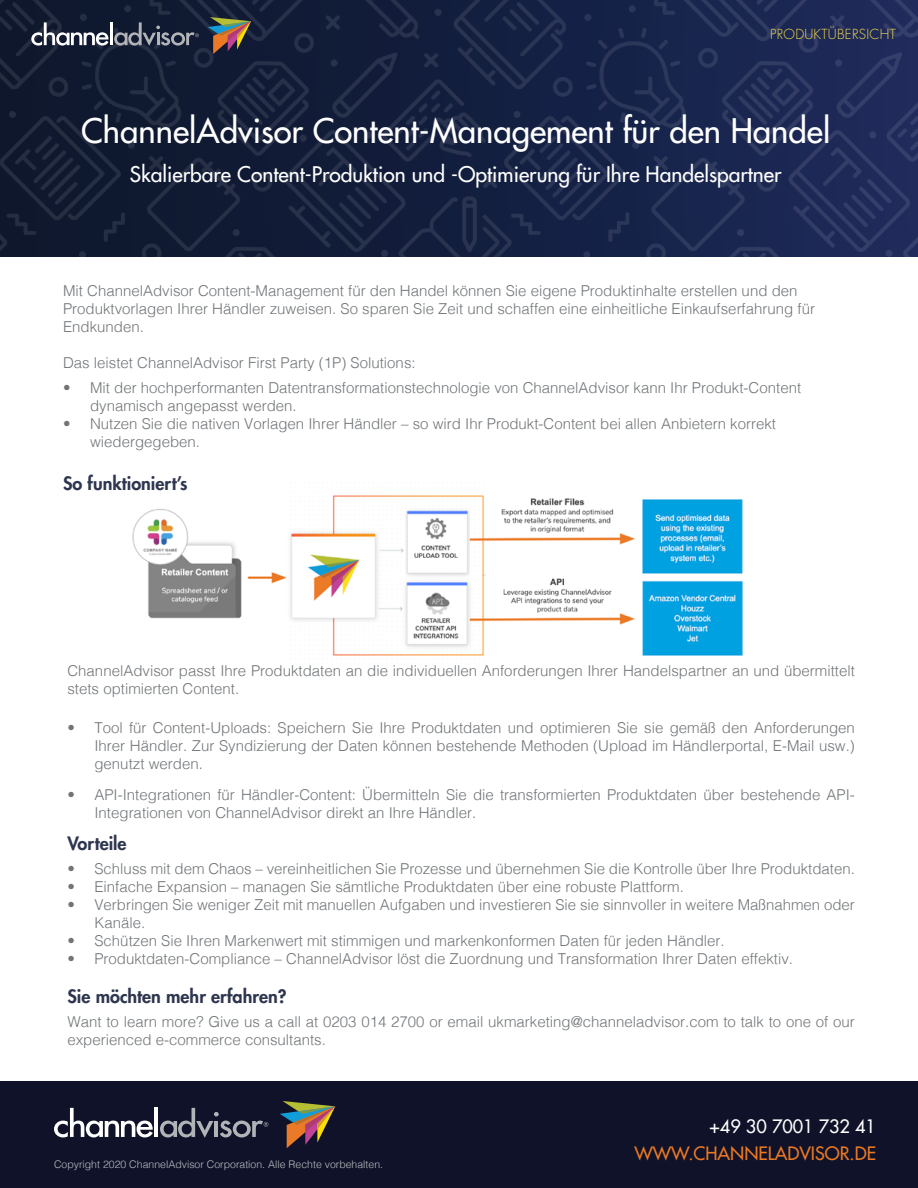
<style>
.page{position:relative;width:918px;height:1188px;background:#fff}
.page>*{position:absolute;margin:0;border:0;box-sizing:border-box;transform-origin:0 0}
.t1{font:500 33px "Futura Std";color:#fff}
.t2{font:500 21px "Futura Std";color:#fff}
.t3{font:800 18px "Futura Std";color:#2e364f}
.t4{font:500 18px "Futura Std";color:#eb7923}
.t5{font:500 18px "Futura Std";color:#fff}
.t6{font:300 15px/18px "Helvetica";color:#717578}
.t7{font:300 13.5px "Futura Std";letter-spacing:.02em;color:#f4dc4a}
.t8{font:300 10.5px "Helvetica";color:#bcbec0}
</style>
<div class="page">
<img style="left:132px;top:495px;width:611px;height:161px">
<img style="left:0;top:0;width:918px;height:256px">
<svg style="left:208px;top:17px;width:43px;height:37px;background:#655647"></svg>
<svg style="left:31px;top:22px;width:168px;height:24px;background:#4b5262"></svg>
<div style="left:0;top:1081px;width:918px;height:107px;background:#0f1229"></div>
<svg style="left:280px;top:1101px;width:55px;height:47px"></svg>
<svg style="left:54px;top:1108px;width:99px;height:29px"></svg>
<hr style="left:154px;top:1108px;width:4px;height:29px;background:#fff">
<svg style="left:160px;top:1108px;width:108px;height:30px"></svg>
<p class="t7" style="left:770px;top:26px;width:127px">PRODUKTÜBERSICHT</p>
<h1 class="t1" style="left:81px;top:111px;width:751px">ChannelAdvisor Content-Management für den Handel</h1>
<h2 class="t2" style="left:130px;top:161px;width:653px">Skalierbare Content-Produktion und -Optimierung für Ihre Handelspartner</h2>
<p class="t6" style="left:63px;top:281px;width:753px">Mit ChannelAdvisor Content-Management für den Handel können Sie eigene Produktinhalte erstellen und den<br>Produktvorlagen Ihrer Händler zuweisen. So sparen Sie Zeit und schaffen eine einheitliche Einkaufserfahrung für<br>Endkunden.</p>
<p class="t6" style="left:63px;top:353px;width:354px">Das leistet ChannelAdvisor First Party (1P) Solutions:</p>
<p class="t6" style="left:90px;top:378px;width:713px;text-indent:-27px">• Mit der hochperformanten Datentransformationstechnologie von ChannelAdvisor kann Ihr Produkt-Content dynamisch angepasst werden.</p>
<p class="t6" style="left:90px;top:414px;width:688px;text-indent:-27px">• Nutzen Sie die nativen Vorlagen Ihrer Händler – so wird Ihr Produkt-Content bei allen Anbietern korrekt wiedergegeben.</p>
<p class="t3" style="left:63px;top:472px;width:126px">So funktioniert’s</p>
<p class="t6" style="left:67px;top:661px;width:789px">ChannelAdvisor passt Ihre Produktdaten an die individuellen Anforderungen Ihrer Handelspartner an und übermittelt stets optimierten Content.</p>
<p class="t6" style="left:94px;top:717px;width:762px;text-align:justify;text-indent:-27px">• Tool für Content-Uploads: Speichern Sie Ihre Produktdaten und optimieren Sie sie gemäß den Anforderungen Ihrer Händler. Zur Syndizierung der Daten können bestehende Methoden (Upload im Händlerportal, E-Mail usw.) genutzt werden.</p>
<p class="t6" style="left:94px;top:785px;width:762px;text-indent:-27px">• API-Integrationen für Händler-Content: Übermitteln Sie die transformierten Produktdaten über bestehende API-<br>Integrationen von ChannelAdvisor direkt an Ihre Händler.</p>
<p class="t3" style="left:67px;top:832px;width:61px">Vorteile</p>
<p class="t6" style="left:67px;top:859px;width:789px">• Schluss mit dem Chaos – vereinheitlichen Sie Prozesse und übernehmen Sie die Kontrolle über Ihre Produktdaten.</p>
<p class="t6" style="left:67px;top:877px;width:618px">• Einfache Expansion – managen Sie sämtliche Produktdaten über eine robuste Plattform.</p>
<p class="t6" style="left:94px;top:895px;width:762px;text-indent:-27px">• Verbringen Sie weniger Zeit mit manuellen Aufgaben und investieren Sie sie sinnvoller in weitere Maßnahmen oder<br>Kanäle.</p>
<p class="t6" style="left:67px;top:931px;width:659px">• Schützen Sie Ihren Markenwert mit stimmigen und markenkonformen Daten für jeden Händler.</p>
<p class="t6" style="left:67px;top:949px;width:727px">• Produktdaten-Compliance – ChannelAdvisor löst die Zuordnung und Transformation Ihrer Daten effektiv.</p>
<p class="t3" style="left:67px;top:985px;width:221px">Sie möchten mehr erfahren?</p>
<p class="t6" style="left:67px;top:1012px;width:789px">Want to learn more? Give us a call at 0203 014 2700 or email ukmarketing@channeladvisor.com to talk to one of our experienced e-commerce consultants.</p>
<p class="t8" style="left:54px;top:1156px;width:331px">Copyright 2020 ChannelAdvisor Corporation. Alle Rechte vorbehalten.</p>
<p class="t5" style="left:710px;top:1115px;width:168px">+49 30 7001 732 41</p>
<p class="t4" style="left:634px;top:1142px;width:243px">WWW.CHANNELADVISOR.DE</p>
</div>
